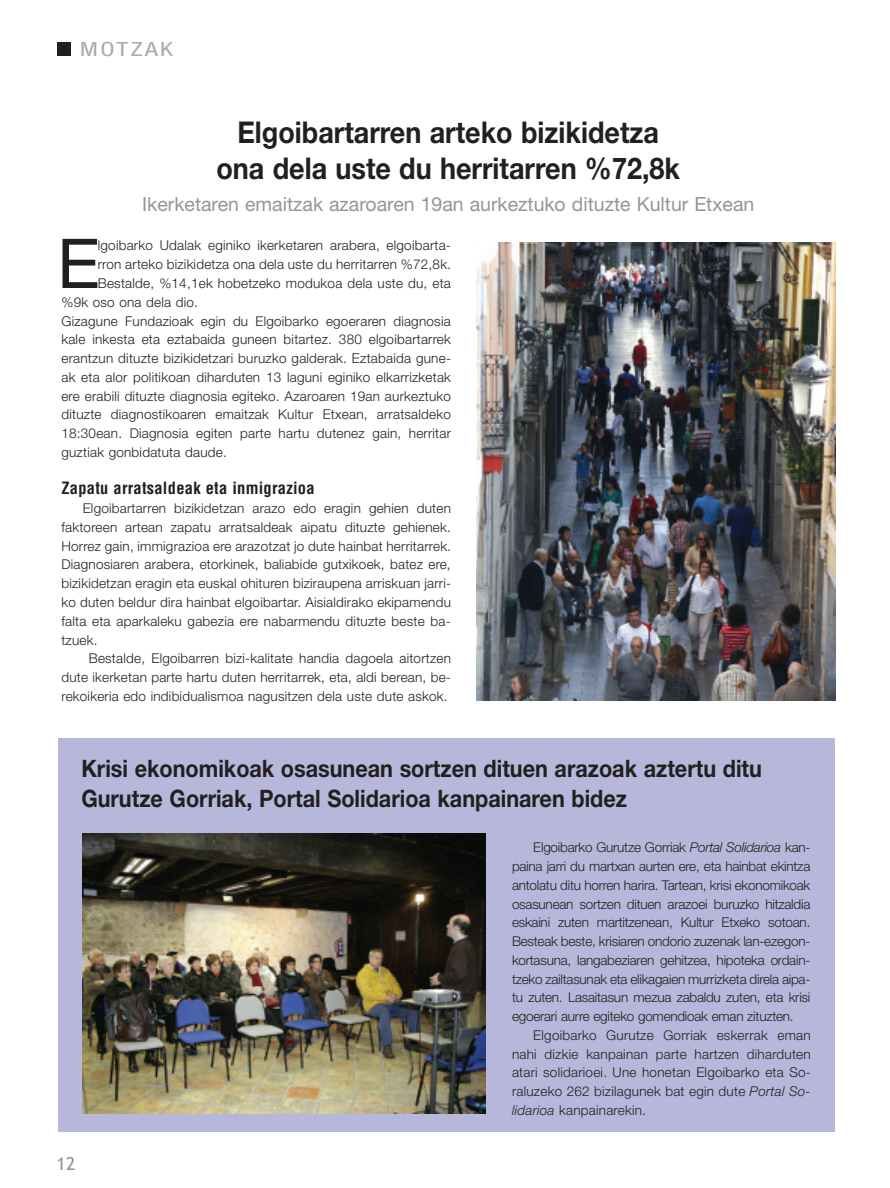
<style>
.page{position:relative;width:890px;height:1188px;background:#fff}
.page>*{position:absolute;margin:0;border:0;box-sizing:border-box;transform-origin:0 0}
.t1{font:300 66px "Helvetica Neue";color:#231f20}
.t2{font:700 30px/36px "Helvetica Neue";color:#231f20;text-align:center;scale:.9 1}
.t3{font:700 24px/30px "Helvetica Neue";color:#231f20;scale:.9 1}
.t4{font:21px "NH57";letter-spacing:.09em;color:#a8a9ad;scale:1.3 1}
.t5{font:19.5px "Helvetica Neue";color:#939598}
.t6{font:18px "Trebuchet MS";color:#939598}
.t7{font:700 condensed 16.5px "Helvetica";letter-spacing:.015em;color:#231f20}
.t8{font:300 13.5px/18.8px "Helvetica Neue";letter-spacing:.015em;color:#231f20;text-align:justify}
.s1{font-style:italic}
</style>
<div class="page">
<img style="left:57px;top:42px;width:779px;height:1090px">
<h3 class="t4" style="left:80px;top:42px;width:73px">MOTZAK</h3>
<h2 class="t2" style="left:216px;top:117px;width:516px">Elgoibartarren arteko bizikidetza ona dela uste du herritarren %72,8k</h2>
<h3 class="t5" style="left:142px;top:197px;width:613px">Ikerketaren emaitzak azaroaren 19an aurkeztuko dituzte Kultur Etxean</h3>
<h1 class="t1" style="left:59px;top:240px;width:41px">E</h1>
<p class="t8" style="left:98px;top:237px;width:354px">lgoibarko Udalak eginiko ikerketaren arabera, elgoibarta-</p>
<p class="t8" style="left:98px;top:256px;width:354px">rron arteko bizikidetza ona dela uste du herritarren %72,8k.</p>
<p class="t8" style="left:98px;top:275px;width:354px">Bestalde, %14,1ek hobetzeko modukoa dela uste du, eta</p>
<p class="t8" style="left:61px;top:294px;width:138px">%9k oso ona dela dio.</p>
<p class="t8" style="left:61px;top:312px;width:391px">Gizagune Fundazioak egin du Elgoibarko egoeraren diagnosia</p>
<p class="t8" style="left:61px;top:331px;width:391px">kale inkesta eta eztabaida guneen bitartez. 380 elgoibartarrek</p>
<p class="t8" style="left:61px;top:350px;width:391px">erantzun dituzte bizikidetzari buruzko galderak. Eztabaida gune-</p>
<p class="t8" style="left:61px;top:369px;width:391px">ak eta alor politikoan diharduten 13 laguni eginiko elkarrizketak</p>
<p class="t8" style="left:61px;top:387px;width:391px">ere erabili dituzte diagnosia egiteko. Azaroaren 19an aurkeztuko</p>
<p class="t8" style="left:61px;top:406px;width:391px">dituzte diagnostikoaren emaitzak Kultur Etxean, arratsaldeko</p>
<p class="t8" style="left:61px;top:425px;width:391px">18:30ean. Diagnosia egiten parte hartu dutenez gain, herritar</p>
<p class="t8" style="left:61px;top:444px;width:167px">guztiak gonbidatuta daude.</p>
<p class="t7" style="left:61px;top:479px;width:255px">Zapatu arratsaldeak eta inmigrazioa</p>
<p class="t8" style="left:61px;top:500px;width:391px;text-indent:21px">Elgoibartarren bizikidetzan arazo edo eragin gehien duten faktoreen artean zapatu arratsaldeak aipatu dituzte gehienek.<br>Horrez gain, immigrazioa ere arazotzat jo dute hainbat herritarrek.<br>Diagnosiaren arabera, etorkinek, baliabide gutxikoek, batez ere, bizikidetzan eragin eta euskal ohituren biziraupena arriskuan jarri&shy;ko duten beldur dira hainbat elgoibartar. Aisialdirako ekipamendu falta eta aparkaleku gabezia ere nabarmendu dituzte beste ba&shy;tzuek.</p>
<p class="t8" style="left:61px;top:650px;width:391px;text-indent:27px">Bestalde, Elgoibarren bizi-kalitate handia dagoela aitortzen dute ikerketan parte hartu duten herritarrek, eta, aldi berean, be&shy;rekoikeria edo indibidualismoa nagusitzen dela uste dute askok.</p>
<h3 class="t3" style="left:81px;top:755px;width:757px">Krisi ekonomikoak osasunean sortzen dituen arazoak aztertu ditu<br>Gurutze Gorriak, Portal Solidarioa kanpainaren bidez</h3>
<p class="t8" style="left:512px;top:839px;width:300px;text-indent:21px">Elgoibarko Gurutze Gorriak <span class="s1">Portal Solidarioa</span> kan&shy;paina jarri du martxan aurten ere, eta hainbat ekintza antolatu ditu horren harira. Tartean, krisi ekonomikoak osasunean sortzen dituen arazoei buruzko hitzaldia eskaini zuten martitzenean, Kultur Etxeko sotoan.<br>Besteak beste, krisiaren ondorio zuzenak lan-ezegon&shy;kortasuna, langabeziaren gehitzea, hipoteka ordain&shy;tzeko zailtasunak eta elikagaien murrizketa direla aipa&shy;tu zuten. Lasaitasun mezua zabaldu zuten, eta krisi egoerari aurre egiteko gomendioak eman zituzten.</p>
<p class="t8" style="left:512px;top:1026px;width:300px;text-indent:21px">Elgoibarko Gurutze Gorriak eskerrak eman nahi dizkie kanpainan parte hartzen diharduten atari solidarioei. Une honetan Elgoibarko eta So&shy;raluzeko 262 bizilagunek bat egin dute <span class="s1">Portal So&shy;lidarioa</span> kanpainarekin.</p>
<h3 class="t6" style="left:57px;top:1152px;width:20px">12</h3>
</div>
